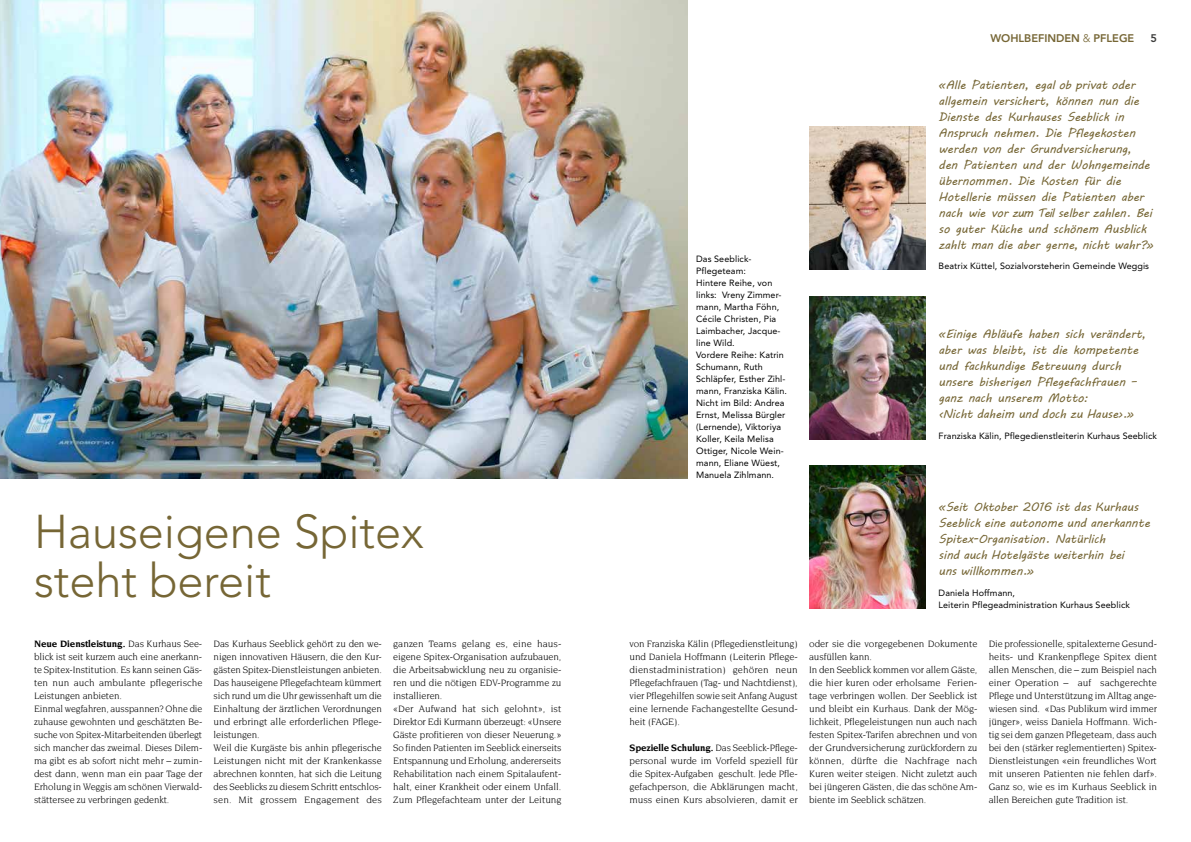
<style>
.page{position:relative;width:1191px;height:842px;background:#fff}
.page>*{position:absolute;margin:0;border:0;box-sizing:border-box;transform-origin:0 0}
.t1{font:300 47px/49px "Avenir LT Std";letter-spacing:-.005em;color:#766635}
.t2{font:12px/16px "MV Boli";letter-spacing:-.01em;color:#766635}
.t3{font:800 11px "Avenir LT Std";color:#766635}
.t4{font:800 11px "Avenir LT Std";color:#3c3c3b}
.t5{font:10px/13px "Novarese Std";letter-spacing:-.01em;color:#000}
.t6{font:9px/12px "Avenir LT Std";letter-spacing:.01em;color:#000}
.s1{font-weight:300}
.s2{font-weight:700}
</style>
<div class="page">
<img style="left:0;top:0;width:688px;height:478px">
<img style="left:809px;top:127px;width:116px;height:143px">
<img style="left:809px;top:296px;width:116px;height:143px">
<img style="left:809px;top:465px;width:116px;height:143px">
<p class="t3" style="left:990px;top:32px;width:124px">WOHLBEFINDEN <span class="s1">&amp;</span> PFLEGE</p>
<p class="t4" style="left:1150px;top:32px;width:8px">5</p>
<h1 class="t1" style="left:34px;top:507px;width:391px">Hauseigene Spitex steht bereit</h1>
<p class="t6" style="left:696px;top:253px;width:92px">Das Seeblick-<br>Pflegeteam:<br>Hintere Reihe, von links: Vreny Zimmer&shy;mann, Martha Föhn,<br>Cécile Christen, Pia<br>Laimbacher, Jacque&shy;line Wild.<br>Vordere Reihe: Katrin<br>Schumann, Ruth<br>Schläpfer, Esther Zihl&shy;mann, Franziska Kälin.<br>Nicht im Bild: Andrea<br>Ernst, Melissa Bürgler (Lernende), Viktoriya<br>Koller, Keila Melisa<br>Ottiger, Nicole Wein&shy;mann, Eliane Wüest,<br>Manuela Zihlmann.</p>
<p class="t5" style="left:34px;top:637px;width:170px"><span class="s2">Neue Dienstleistung.</span> Das Kurhaus See&shy;blick ist seit kurzem auch eine anerkann&shy;te Spitex-Institution. Es kann seinen Gäs&shy;ten nun auch ambulante pflegerische Leistungen anbieten.<br>Einmal wegfahren, ausspannen? Ohne die zuhause gewohnten und geschätzten Be&shy;suche von Spitex-Mitarbeitenden überlegt sich mancher das zweimal. Dieses Dilem&shy;ma gibt es ab sofort nicht mehr – zumin&shy;dest dann, wenn man ein paar Tage der Erholung in Weggis am schönen Vierwald&shy;stättersee zu verbringen gedenkt.</p>
<p class="t5" style="left:629px;top:637px;width:170px;text-align:justify">von Franziska Kälin (Pflegedienstleitung) und Daniela Hoffmann (Leiterin Pflege&shy;dienstadministration) gehören neun Pflegefachfrauen (Tag- und Nachtdienst), vier Pflegehilfen sowie seit Anfang August eine lernende Fachangestellte Gesund&shy;heit (FAGE).</p>
<p class="t5" style="left:214px;top:637px;width:170px">Das Kurhaus Seeblick gehört zu den we&shy;nigen innovativen Häusern, die den Kur&shy;gästen Spitex-Dienstleistungen anbieten.<br>Das hauseigene Pflegefachteam kümmert sich rund um die Uhr gewissenhaft um die Einhaltung der ärztlichen Verordnungen und erbringt alle erforderlichen Pflege&shy;leistungen.<br>Weil die Kurgäste bis anhin pflegerische Leistungen nicht mit der Krankenkasse abrechnen konnten, hat sich die Leitung des Seeblicks zu diesem Schritt entschlos&shy;sen. Mit grossem Engagement des</p>
<p class="t5" style="left:393px;top:637px;width:170px">ganzen Teams gelang es, eine haus&shy;eigene Spitex-Organisation aufzubauen, die Arbeitsabwicklung neu zu organisie&shy;ren und die nötigen EDV-Programme zu installieren.<br>«Der Aufwand hat sich gelohnt», ist Direktor Edi Kurmann überzeugt: «Unsere Gäste profitieren von dieser Neuerung.» So finden Patienten im Seeblick einerseits Entspannung und Erholung, andererseits Rehabilitation nach einem Spitalaufent&shy;halt, einer Krankheit oder einem Unfall.<br>Zum Pflegefachteam unter der Leitung</p>
<p class="t5" style="left:629px;top:741px;width:170px;text-align:justify"><span class="s2">Spezielle Schulung.</span> Das Seeblick-Pflege&shy;personal wurde im Vorfeld speziell für die Spitex-Aufgaben geschult. Jede Pfle&shy;gefachperson, die Abklärungen macht, muss einen Kurs absolvieren, damit er</p>
<p class="t2" style="left:938px;top:76px;width:216px">«Alle Patienten, egal ob privat oder allgemein versichert, können nun die Dienste des Kurhauses Seeblick in Anspruch nehmen. Die Pflegekosten werden von der Grundversicherung, den Patienten und der Wohngemeinde übernommen. Die Kosten für die Hotellerie müssen die Patienten aber nach wie vor zum Teil selber zahlen. Bei so guter Küche und schönem Ausblick zahlt man die aber gerne, nicht wahr?»</p>
<p class="t6" style="left:938px;top:260px;width:212px">Beatrix Küttel, Sozialvorsteherin Gemeinde Weggis</p>
<p class="t2" style="left:938px;top:326px;width:209px">«Einige Abläufe haben sich verändert, aber was bleibt, ist die kompetente und fachkundige Betreuung durch unsere bisherigen Pflegefachfrauen – ganz nach unserem Motto:<br>‹Nicht daheim und doch zu Hause›.»</p>
<p class="t6" style="left:938px;top:429px;width:220px">Franziska Kälin, Pflegedienstleiterin Kurhaus Seeblick</p>
<p class="t2" style="left:938px;top:499px;width:213px">«Seit Oktober 2016 ist das Kurhaus<br>Seeblick eine autonome und anerkannte<br>Spitex-Organisation. Natürlich<br>sind auch Hotelgäste weiterhin bei<br>uns willkommen.»</p>
<p class="t6" style="left:938px;top:586px;width:193px">Daniela Hoffmann,<br>Leiterin Pflegeadministration Kurhaus Seeblick</p>
<p class="t5" style="left:809px;top:637px;width:170px">oder sie die vorgegebenen Dokumente ausfüllen kann.<br>In den Seeblick kommen vor allem Gäste, die hier kuren oder erholsame Ferien&shy;tage verbringen wollen. Der Seeblick ist und bleibt ein Kurhaus. Dank der Mög&shy;lichkeit, Pflegeleistungen nun auch nach festen Spitex-Tarifen abrechnen und von der Grundversicherung zurückfordern zu können, dürfte die Nachfrage nach Kuren weiter steigen. Nicht zuletzt auch bei jüngeren Gästen, die das schöne Am&shy;biente im Seeblick schätzen.</p>
<p class="t5" style="left:988px;top:637px;width:170px;text-align:justify">Die professionelle, spitalexterne Gesund&shy;heits- und Krankenpflege Spitex dient allen Menschen, die – zum Beispiel nach einer Operation – auf sachgerechte Pflege und Unterstützung im Alltag ange&shy;wiesen sind. «Das Publikum wird immer jünger», weiss Daniela Hoffmann. Wich&shy;tig sei dem ganzen Pflegeteam, dass auch bei den (stärker reglementierten) Spitex-Dienstleistungen «ein freundliches Wort mit unseren Patienten nie fehlen darf».<br>Ganz so, wie es im Kurhaus Seeblick in allen Bereichen gute Tradition ist.</p>
</div>
